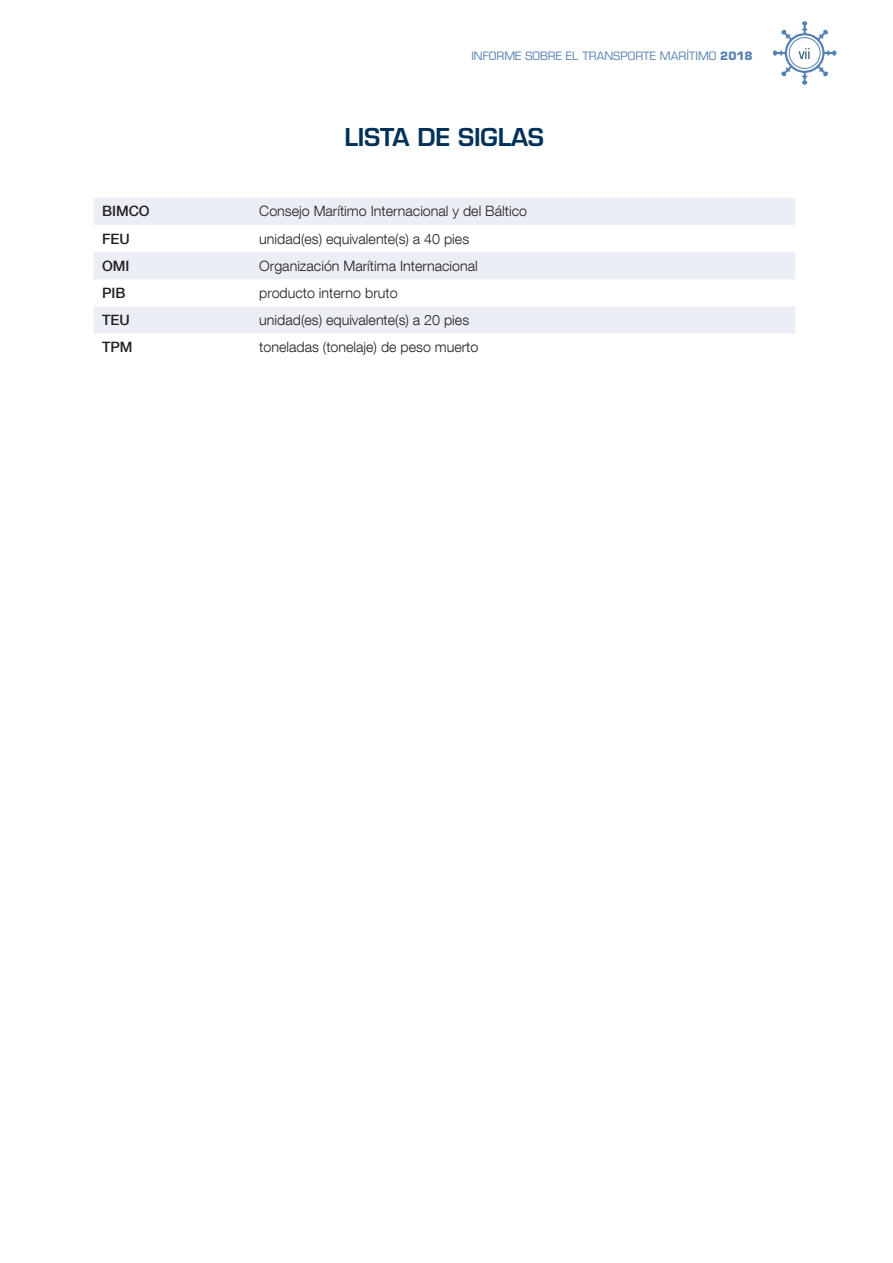
<style>
.page{position:relative;width:893px;height:1263px;background:#fff}
.page>*{position:absolute;margin:0;border:0;box-sizing:border-box;transform-origin:0 0}
.t1{font:600 24px "Eurostile LT Std";letter-spacing:-.01em;color:#003159}
.t2{font:condensed 15px "Eurostile LT Std";color:#003159}
.t3{font:300 14.25px "Helvetica Neue LT Com";color:#231f20}
.t4{font:500 14.25px "Helvetica Neue LT Com";color:#231f20}
.t5{font:11.25px "Eurostile LT Std";color:#5481b3}
.s1{font-weight:700}
</style>
<div class="page">
<svg style="left:773px;top:21px;width:63px;height:64px"></svg>
<div style="left:789px;top:37px;width:31px;height:32px;border:1px solid #5481b3;border-radius:50%"></div>
<svg style="left:93px;top:198px;width:702px;height:136px;fill:#ebeef5"></svg>
<p class="t5" style="left:471px;top:49px;width:283px">INFORME SOBRE EL TRANSPORTE MARÍTIMO <span class="s1">2018</span></p>
<p class="t2" style="left:799px;top:45px;width:13px">vii</p>
<h1 class="t1" style="left:345px;top:123px;width:201px">LISTA DE SIGLAS</h1>
<p class="t4" style="left:102px;top:206px;width:49px">BIMCO</p>
<p class="t3" style="left:259px;top:206px;width:269px">Consejo Marítimo Internacional y del Báltico</p>
<p class="t4" style="left:102px;top:233px;width:29px">FEU</p>
<p class="t3" style="left:259px;top:233px;width:211px">unidad(es) equivalente(s) a 40 pies</p>
<p class="t4" style="left:102px;top:261px;width:29px">OMI</p>
<p class="t3" style="left:259px;top:261px;width:220px">Organización Marítima Internacional</p>
<p class="t4" style="left:102px;top:288px;width:25px">PIB</p>
<p class="t3" style="left:259px;top:288px;width:140px">producto interno bruto</p>
<p class="t4" style="left:102px;top:315px;width:29px">TEU</p>
<p class="t3" style="left:259px;top:315px;width:211px">unidad(es) equivalente(s) a 20 pies</p>
<p class="t4" style="left:102px;top:342px;width:32px">TPM</p>
<p class="t3" style="left:259px;top:342px;width:221px">toneladas (tonelaje) de peso muerto</p>
</div>
